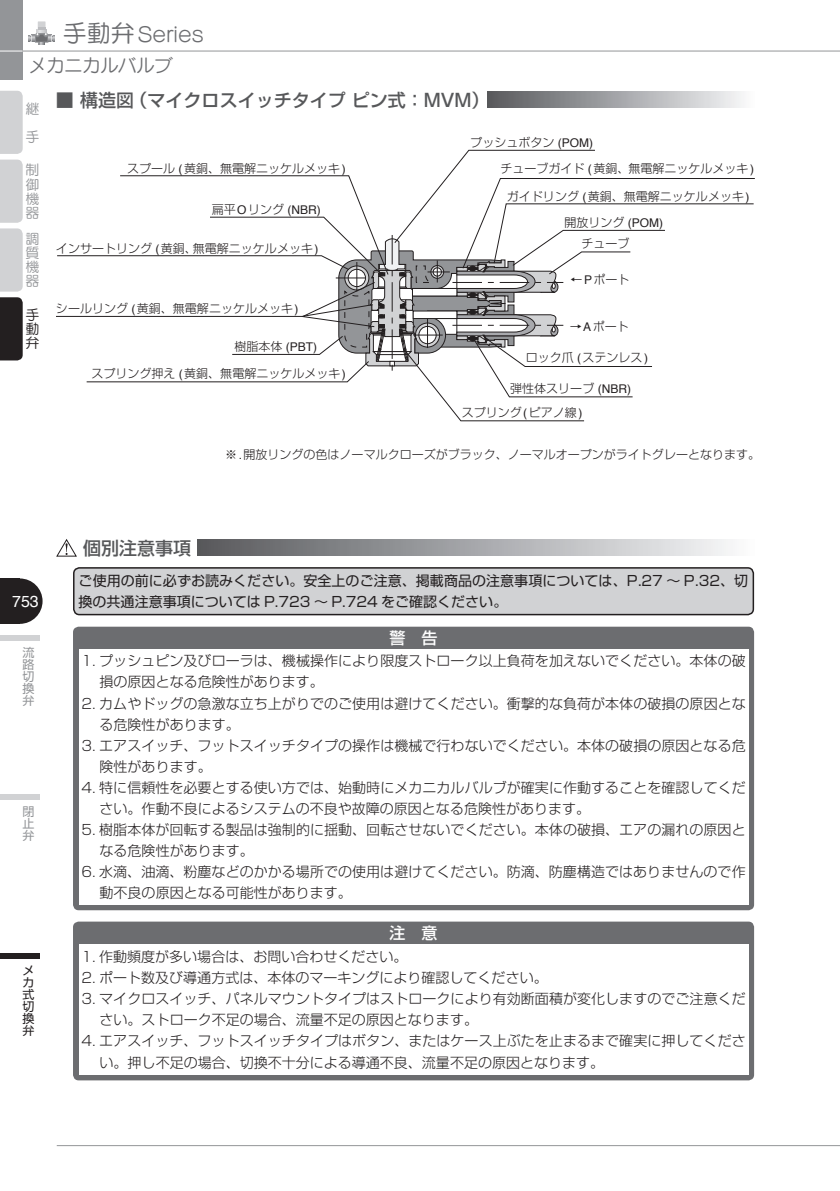
<style>
.page{position:relative;width:840px;height:1191px;background:#fff}
.page>*{position:absolute;margin:0;border:0;box-sizing:border-box;transform-origin:0 0}
.t1{font:20px "Seurat Pro M";color:#6c6d70}
.t2{font:500 18px "Shin Go Pro";color:#57585a}
.t3{font:18px "Seurat Pro M";color:#6c6d70}
.t4{font:500 16px "Shin Go Pro";color:#fff}
.t5{font:16px "Helvetica";color:#fff}
.t6{font:300 14px/21px "Shin Go Pro";letter-spacing:.005em;color:#231f20}
.t7{font:14px/21px "Shin Go Pro";letter-spacing:.005em;color:#231f20}
.t8{font:14px/14px "Seurat Pro M";color:#939598;text-align:justify}
.t9{font:14px/14px "Seurat Pro M";color:#231f20;text-align:justify}
.t10{font:300 12px "Shin Go Pro";color:#231f20}
.t11{font:12px "Helvetica";color:#231f20}
.t12{font:12px/12px "Shin Go Pro";color:#939598;text-align:justify}
.t13{font:12px/12px "Shin Go Pro";color:#231f20;text-align:justify}
.s1{font-size:24px}
.s2{font-family:"Helvetica";font-weight:400}
.s3{font-family:"Shin Go Pro";font-weight:300}
</style>
<div class="page">
<div style="left:0;top:0;width:23px;height:79px;background:#939598"></div>
<svg style="left:0;top:51px;width:23px;height:1px"></svg>
<svg style="left:29px;top:21px;width:25px;height:23px"></svg>
<svg style="left:20px;top:578px;width:23px;height:46px"></svg>
<div style="left:0;top:578px;width:20px;height:46px;background:#231f20"></div>
<hr style="left:23px;top:51px;width:816px;height:1px;background:#939598">
<hr style="left:57px;top:1145px;width:782px;height:1px;background:#939598">
<div style="left:0;top:635px;width:40px;height:6px;background:#d1d2d4"></div>
<div style="left:0;top:794px;width:40px;height:5px;background:#d1d2d4"></div>
<div style="left:0;top:952px;width:40px;height:6px;background:#231f20"></div>
<svg style="left:0;top:91px;width:23px;height:63px"></svg>
<svg style="left:0;top:160px;width:23px;height:200px;background:#9f9ea0"></svg>
<div style="left:487px;top:92px;width:266px;height:16px;background:linear-gradient(to right,#56585b,#f8f8fa)"></div>
<svg style="left:56px;top:539px;width:21px;height:17px"></svg>
<div style="left:198px;top:540px;width:555px;height:16px;background:linear-gradient(to right,#57585c,#f9fafb)"></div>
<div style="left:74px;top:568px;width:679px;height:46px;background:#d1d2d4;border-radius:6px"></div>
<div style="left:73px;top:567px;width:680px;height:48px;border:2px solid #231f20;border-radius:6px"></div>
<div style="left:73px;top:626px;width:680px;height:284px;background:#6c6d70;border-radius:6px"></div>
<div style="left:79px;top:649px;width:669px;height:255px;background:#fff"></div>
<div style="left:73px;top:921px;width:680px;height:159px;background:#6c6d70;border-radius:6px"></div>
<div style="left:79px;top:944px;width:669px;height:130px;background:#fff"></div>
<svg style="left:56px;top:150px;width:699px;height:271px"></svg>
<h1 class="t1" style="left:63px;top:22px;width:142px"><span class="s1">手動弁</span>SERIES</h1>
<p class="t3" style="left:28px;top:54px;width:145px">メカニカルバルブ</p>
<p class="t8" style="left:26px;top:94px;width:15px;line-height:28px">継手</p>
<p class="t2" style="left:56px;top:85px;width:435px">■ 構造図（マイクロスイッチタイプ ピン式：MVM）</p>
<p class="t10" style="left:470px;top:132px;width:124px">プッシュボタン <span class="s2">(POM)</span></p>
<p class="t10" style="left:500px;top:159px;width:255px">チューブガイド <span class="s2">(</span>黄銅、無電解ニッケルメッキ<span class="s2">)</span></p>
<p class="t10" style="left:127px;top:158px;width:220px">スプール <span class="s2">(</span>黄銅、無電解ニッケルメッキ<span class="s2">)</span></p>
<p class="t8" style="left:26px;top:163px;width:15px">制御機器</p>
<p class="t8" style="left:26px;top:232px;width:15px">調質機器</p>
<p class="t10" style="left:506px;top:186px;width:244px">ガイドリング <span class="s2">(</span>黄銅、無電解ニッケルメッキ<span class="s2">)</span></p>
<p class="t11" style="left:211px;top:200px;width:110px"><span class="s3">扁平</span>O<span class="s3">リング</span> (NBR)</p>
<p class="t10" style="left:564px;top:212px;width:100px">開放リング <span class="s2">(POM)</span></p>
<p class="t10" style="left:581px;top:234px;width:49px">チューブ</p>
<p class="t10" style="left:56px;top:238px;width:264px">インサートリング <span class="s2">(</span>黄銅、無電解ニッケルメッキ<span class="s2">)</span></p>
<p class="t10" style="left:570px;top:270px;width:61px">←<span class="s2">P</span>ポート</p>
<p class="t10" style="left:569px;top:316px;width:61px">→<span class="s2">A</span>ポート</p>
<p class="t10" style="left:56px;top:299px;width:244px">シールリング <span class="s2">(</span>黄銅、無電解ニッケルメッキ<span class="s2">)</span></p>
<p class="t9" style="left:26px;top:307px;width:15px">手動弁</p>
<p class="t11" style="left:234px;top:338px;width:84px"><span class="s3">樹脂本体</span> (PBT)</p>
<p class="t10" style="left:91px;top:364px;width:256px">スプリング押え <span class="s2">(</span>黄銅、無電解ニッケルメッキ<span class="s2">)</span></p>
<p class="t10" style="left:525px;top:348px;width:124px">ロック爪 <span class="s2">(</span>ステンレス<span class="s2">)</span></p>
<p class="t10" style="left:510px;top:379px;width:122px">弾性体スリーブ <span class="s2">(NBR)</span></p>
<p class="t10" style="left:461px;top:403px;width:122px">スプリング<span class="s2">(</span>ピアノ線<span class="s2">)</span></p>
<p class="t5" style="left:12px;top:589px;width:28px">753</p>
<p class="t12" style="left:22px;top:645px;width:13px">流路切換弁</p>
<p class="t12" style="left:22px;top:804px;width:13px">閉止弁</p>
<p class="t13" style="left:22px;top:962px;width:13px">メカ式切換弁</p>
<p class="t10" style="left:225px;top:445px;width:536px">※<span class="s2">.</span>開放リングの色はノーマルクローズがブラック、ノーマルオープンがライトグレーとなります。</p>
<p class="t2" style="left:83px;top:533px;width:109px">個別注意事項</p>
<p class="t7" style="left:79px;top:568px;width:670px">ご使用の前に必ずお読みください。安全上のご注意、掲載商品の注意事項については、P.27 〜 P.32、切換の共通注意事項については P.723 〜 P.724 をご確認ください。</p>
<p class="t4" style="left:389px;top:625px;width:49px">警　告</p>
<p class="t6" style="left:99px;top:649px;width:647px;text-indent:-18px">1. プッシュピン及びローラは、機械操作により限度ストローク以上負荷を加えないでください。本体の破損の原因となる危険性があります。</p>
<p class="t6" style="left:99px;top:691px;width:647px;text-indent:-18px">2. カムやドッグの急激な立ち上がりでのご使用は避けてください。衝撃的な負荷が本体の破損の原因となる危険性があります。</p>
<p class="t6" style="left:99px;top:733px;width:647px;text-indent:-18px">3. エアスイッチ、フットスイッチタイプの操作は機械で行わないでください。本体の破損の原因となる危険性があります。</p>
<p class="t6" style="left:99px;top:775px;width:647px;text-indent:-18px">4. 特に信頼性を必要とする使い方では、始動時にメカニカルバルブが確実に作動することを確認してください。作動不良によるシステムの不良や故障の原因となる危険性があります。</p>
<p class="t6" style="left:99px;top:817px;width:647px;text-indent:-18px">5. 樹脂本体が回転する製品は強制的に揺動、回転させないでください。本体の破損、エアの漏れの原因となる危険性があります。</p>
<p class="t6" style="left:99px;top:859px;width:647px;text-indent:-18px">6. 水滴、油滴、粉塵などのかかる場所での使用は避けてください。防滴、防塵構造ではありませんので作動不良の原因となる可能性があります。</p>
<p class="t4" style="left:389px;top:919px;width:49px">注　意</p>
<p class="t6" style="left:81px;top:944px;width:327px">1. 作動頻度が多い場合は、お問い合わせください。</p>
<p class="t6" style="left:81px;top:965px;width:467px">2. ポート数及び導通方式は、本体のマーキングにより確認してください。</p>
<p class="t6" style="left:99px;top:986px;width:647px;text-indent:-18px">3. マイクロスイッチ、パネルマウントタイプはストロークにより有効断面積が変化しますのでご注意ください。ストローク不足の場合、流量不足の原因となります。</p>
<p class="t6" style="left:99px;top:1029px;width:647px;text-indent:-18px">4. エアスイッチ、フットスイッチタイプはボタン、またはケース上ぶたを止まるまで確実に押してください。押し不足の場合、切換不十分による導通不良、流量不足の原因となります。</p>
</div>
